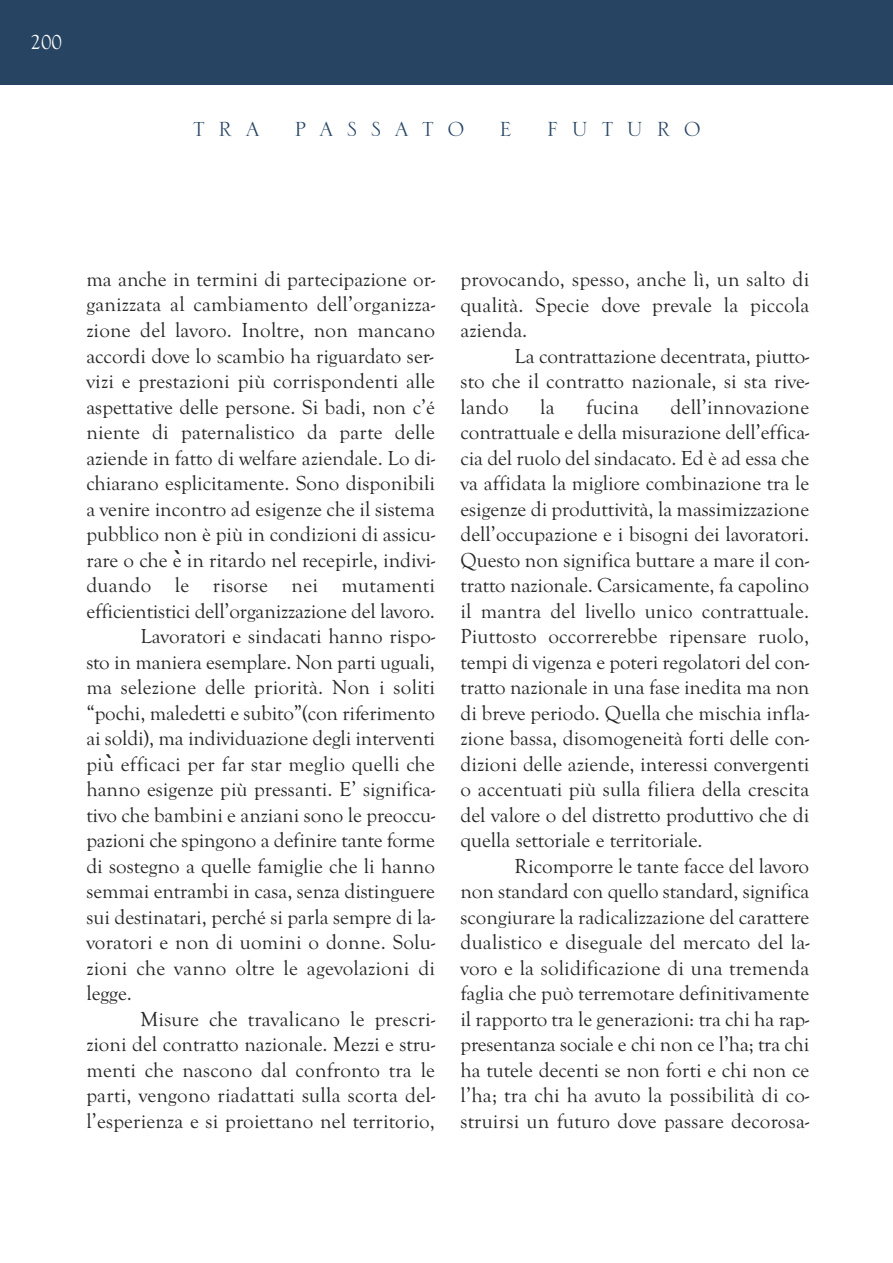
<style>
.page{position:relative;width:893px;height:1263px;background:#fff}
.page>*{position:absolute;margin:0;border:0;box-sizing:border-box;transform-origin:0 0}
.t1{font:27px "Serlio LH";letter-spacing:.5em;color:#274563}
.t2{font:21px/25.5px "Goudy Old Style T";color:#272627;text-align:justify}
.t3{font:21px "Goudy Old Style T";color:#fff}
.s1{font-family:"Menlo";font-weight:700;font-style:italic}
</style>
<div class="page">
<div style="left:0;top:0;width:893px;height:85px;background:#274563"></div>
<p class="t3" style="left:31px;top:30px;width:33px">200</p>
<p class="t1" style="left:193px;top:111px;width:68px">TRA</p>
<p class="t1" style="left:294px;top:111px;width:172px">PASSATO</p>
<p class="t1" style="left:499px;top:111px;width:14px">E</p>
<p class="t1" style="left:547px;top:111px;width:155px">FUTURO</p>
<p class="t2" style="left:86px;top:266px;width:350px">ma anche in termini di partecipazione or-</p>
<p class="t2" style="left:86px;top:291px;width:350px">ganizzata al cambiamento dell’organizza-</p>
<p class="t2" style="left:86px;top:317px;width:350px">zione del lavoro. Inoltre, non mancano</p>
<p class="t2" style="left:86px;top:342px;width:349px">accordi dove lo scambio ha riguardato ser-</p>
<p class="t2" style="left:86px;top:368px;width:350px">vizi e prestazioni più corrispondenti alle</p>
<p class="t2" style="left:86px;top:393px;width:350px">aspettative delle persone. Si badi, non c’é</p>
<p class="t2" style="left:86px;top:419px;width:350px">niente di paternalistico da parte delle</p>
<p class="t2" style="left:86px;top:444px;width:350px">aziende in fatto di welfare aziendale. Lo di-</p>
<p class="t2" style="left:86px;top:470px;width:350px">chiarano esplicitamente. Sono disponibili</p>
<p class="t2" style="left:86px;top:495px;width:350px">a venire incontro ad esigenze che il sistema</p>
<p class="t2" style="left:86px;top:521px;width:350px">pubblico non è più in condizioni di assicu-</p>
<p class="t2" style="left:86px;top:546px;width:350px">rare o che <span class="s1">̀</span>e in ritardo nel recepirle, indivi-</p>
<p class="t2" style="left:86px;top:572px;width:350px">duando le risorse nei mutamenti</p>
<p class="t2" style="left:86px;top:597px;width:350px">efficientistici dell’organizzazione del lavoro.</p>
<p class="t2" style="left:140px;top:623px;width:296px">Lavoratori e sindacati hanno rispo-</p>
<p class="t2" style="left:86px;top:648px;width:350px">sto in maniera esemplare. Non parti uguali,</p>
<p class="t2" style="left:86px;top:674px;width:350px">ma selezione delle priorità. Non i soliti</p>
<p class="t2" style="left:86px;top:699px;width:350px">“pochi, maledetti e subito”(con riferimento</p>
<p class="t2" style="left:86px;top:725px;width:350px">ai soldi), ma individuazione degli interventi</p>
<p class="t2" style="left:86px;top:750px;width:350px">pi<span class="s1">̀</span>u efficaci per far star meglio quelli che</p>
<p class="t2" style="left:86px;top:776px;width:350px">hanno esigenze più pressanti. E’ significa-</p>
<p class="t2" style="left:86px;top:801px;width:350px">tivo che bambini e anziani sono le preoccu-</p>
<p class="t2" style="left:86px;top:827px;width:350px">pazioni che spingono a definire tante forme</p>
<p class="t2" style="left:86px;top:852px;width:350px">di sostegno a quelle famiglie che li hanno</p>
<p class="t2" style="left:86px;top:878px;width:350px">semmai entrambi in casa, senza distinguere</p>
<p class="t2" style="left:86px;top:903px;width:350px">sui destinatari, perché si parla sempre di la-</p>
<p class="t2" style="left:86px;top:929px;width:350px">voratori e non di uomini o donne. Solu-</p>
<p class="t2" style="left:86px;top:954px;width:350px">zioni che vanno oltre le agevolazioni di</p>
<p class="t2" style="left:86px;top:980px;width:47px">legge.</p>
<p class="t2" style="left:140px;top:1005px;width:296px">Misure che travalicano le prescri-</p>
<p class="t2" style="left:86px;top:1031px;width:350px">zioni del contratto nazionale. Mezzi e stru-</p>
<p class="t2" style="left:86px;top:1056px;width:350px">menti che nascono dal confronto tra le</p>
<p class="t2" style="left:86px;top:1082px;width:350px">parti, vengono riadattati sulla scorta del-</p>
<p class="t2" style="left:86px;top:1107px;width:350px">l’esperienza e si proiettano nel territorio,</p>
<p class="t2" style="left:461px;top:266px;width:350px">provocando, spesso, anche lì, un salto di qualità. Specie dove prevale la piccola azienda.</p>
<p class="t2" style="left:461px;top:342px;width:350px;text-indent:54px">La contrattazione decentrata, piutto&shy;sto che il contratto nazionale, si sta rive&shy;lando</p>
<p class="t2" style="left:461px;top:393px;width:350px;text-indent:210px">dell’innovazione contrattuale e della misurazione dell’effica&shy;cia del ruolo del sindacato. Ed è ad essa che va affidata la migliore combinazione tra le esigenze di produttività, la massimizzazione dell’occupazione e i bisogni dei lavoratori.<br>Questo non significa buttare a mare il con&shy;tratto nazionale. Carsicamente, fa capolino il mantra del livello unico contrattuale.<br>Piuttosto occorrerebbe ripensare ruolo, tempi di vigenza e poteri regolatori del con&shy;tratto nazionale in una fase inedita ma non di breve periodo. Quella che mischia infla&shy;zione bassa, disomogeneità forti delle con&shy;dizioni delle aziende, interessi convergenti o accentuati più sulla filiera della crescita del valore o del distretto produttivo che di quella settoriale e territoriale.</p>
<p class="t2" style="left:461px;top:852px;width:350px;text-indent:54px">Ricomporre le tante facce del lavoro non standard con quello standard, significa scongiurare la radicalizzazione del carattere dualistico e diseguale del mercato del la&shy;voro e la solidificazione di una tremenda faglia che può terremotare definitivamente il rapporto tra le generazioni: tra chi ha rap&shy;presentanza sociale e chi non ce l’ha; tra chi ha tutele decenti se non forti e chi non ce l’ha; tra chi ha avuto la possibilità di co&shy;struirsi un futuro dove passare decorosa-</p>
<p class="t2" style="left:540px;top:393px;width:16px">la</p>
<p class="t2" style="left:586px;top:393px;width:54px">fucina</p>
</div>
